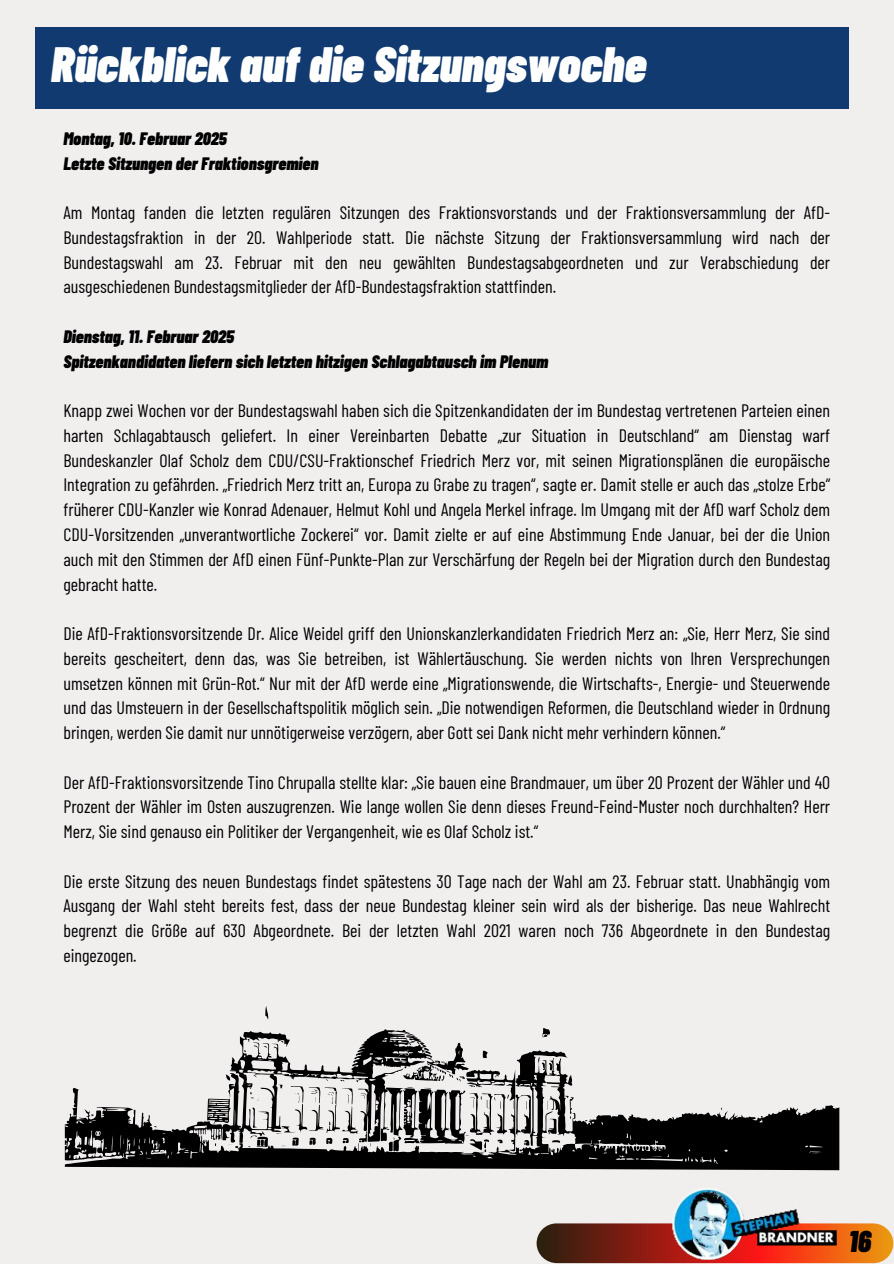
<style>
.page{position:relative;width:894px;height:1264px;background:#fff}
.page>*{position:absolute;margin:0;border:0;box-sizing:border-box;transform-origin:0 0}
.t1{font:italic 900 49.5px "Barlow Condensed";color:#fff}
.t2{font:italic 900 30px "Barlow Condensed";color:#000}
.t3{font:18px/24.8px "Barlow Condensed";color:#000;text-align:justify}
.t4{font:italic 900 18px/24.8px "Barlow Condensed";color:#000}
</style>
<div class="page">
<div style="left:0;top:0;width:893px;height:1263px;background:#f1eeee"></div>
<svg style="left:536px;top:1223px;width:356px;height:40px;background:#97411c"></svg>
<img style="left:668px;top:1188px;width:171px;height:73px">
<div style="left:35px;top:27px;width:813px;height:81px;background:#113b70"></div>
<svg style="left:265px;top:1006px;width:4px;height:13px"></svg>
<svg style="left:65px;top:1028px;width:774px;height:142px"></svg>
<svg style="left:645px;top:1146px;width:10px;height:4px"></svg>
<svg style="left:385px;top:1032px;width:145px;height:121px"></svg>
<h1 class="t1" style="left:51px;top:30px;width:596px">Rückblick auf die Sitzungswoche</h1>
<p class="t4" style="left:63px;top:125px;width:256px">Montag, 10. Februar 2025<br>Letzte Sitzungen der Fraktionsgremien</p>
<p class="t3" style="left:63px;top:199px;width:768px">Am Montag fanden die letzten regulären Sitzungen des Fraktionsvorstands und der Fraktionsversammlung der AfD-Bundestagsfraktion in der 20. Wahlperiode statt. Die nächste Sitzung der Fraktionsversammlung wird nach der Bundestagswahl am 23. Februar mit den neu gewählten Bundestagsabgeordneten und zur Verabschiedung der ausgeschiedenen Bundestagsmitglieder der AfD-Bundestagsfraktion stattfinden.</p>
<p class="t4" style="left:63px;top:323px;width:486px">Dienstag, 11. Februar 2025<br>Spitzenkandidaten liefern sich letzten hitzigen Schlagabtausch im Plenum</p>
<p class="t3" style="left:63px;top:397px;width:768px">Knapp zwei Wochen vor der Bundestagswahl haben sich die Spitzenkandidaten der im Bundestag vertretenen Parteien einen harten Schlagabtausch geliefert. In einer Vereinbarten Debatte „zur Situation in Deutschland“ am Dienstag warf Bundeskanzler Olaf Scholz dem CDU/CSU-Fraktionschef Friedrich Merz vor, mit seinen Migrationsplänen die europäische Integration zu gefährden. „Friedrich Merz tritt an, Europa zu Grabe zu tragen“, sagte er. Damit stelle er auch das „stolze Erbe“ früherer CDU-Kanzler wie Konrad Adenauer, Helmut Kohl und Angela Merkel infrage. Im Umgang mit der AfD warf Scholz dem CDU-Vorsitzenden „unverantwortliche Zockerei“ vor. Damit zielte er auf eine Abstimmung Ende Januar, bei der die Union auch mit den Stimmen der AfD einen Fünf-Punkte-Plan zur Verschärfung der Regeln bei der Migration durch den Bundestag gebracht hatte.</p>
<p class="t3" style="left:63px;top:620px;width:768px">Die AfD-Fraktionsvorsitzende Dr. Alice Weidel griff den Unionskanzlerkandidaten Friedrich Merz an: „Sie, Herr Merz, Sie sind bereits gescheitert, denn das, was Sie betreiben, ist Wählertäuschung. Sie werden nichts von Ihren Versprechungen umsetzen können mit Grün-Rot.“ Nur mit der AfD werde eine „Migrationswende, die Wirtschafts-, Energie- und Steuerwende und das Umsteuern in der Gesellschaftspolitik möglich sein. „Die notwendigen Reformen, die Deutschland wieder in Ordnung bringen, werden Sie damit nur unnötigerweise verzögern, aber Gott sei Dank nicht mehr verhindern können.“</p>
<p class="t3" style="left:63px;top:768px;width:768px">Der AfD-Fraktionsvorsitzende Tino Chrupalla stellte klar: „Sie bauen eine Brandmauer, um über 20 Prozent der Wähler und 40<br>Prozent der Wähler im Osten auszugrenzen. Wie lange wollen Sie denn dieses Freund-Feind-Muster noch durchhalten? Herr Merz, Sie sind genauso ein Politiker der Vergangenheit, wie es Olaf Scholz ist.“</p>
<p class="t3" style="left:63px;top:867px;width:768px">Die erste Sitzung des neuen Bundestags findet spätestens 30 Tage nach der Wahl am 23. Februar statt. Unabhängig vom Ausgang der Wahl steht bereits fest, dass der neue Bundestag kleiner sein wird als der bisherige. Das neue Wahlrecht begrenzt die Größe auf 630 Abgeordnete. Bei der letzten Wahl 2021 waren noch 736 Abgeordnete in den Bundestag eingezogen.</p>
<h2 class="t2" style="left:848px;top:1219px;width:24px">16</h2>
</div>
